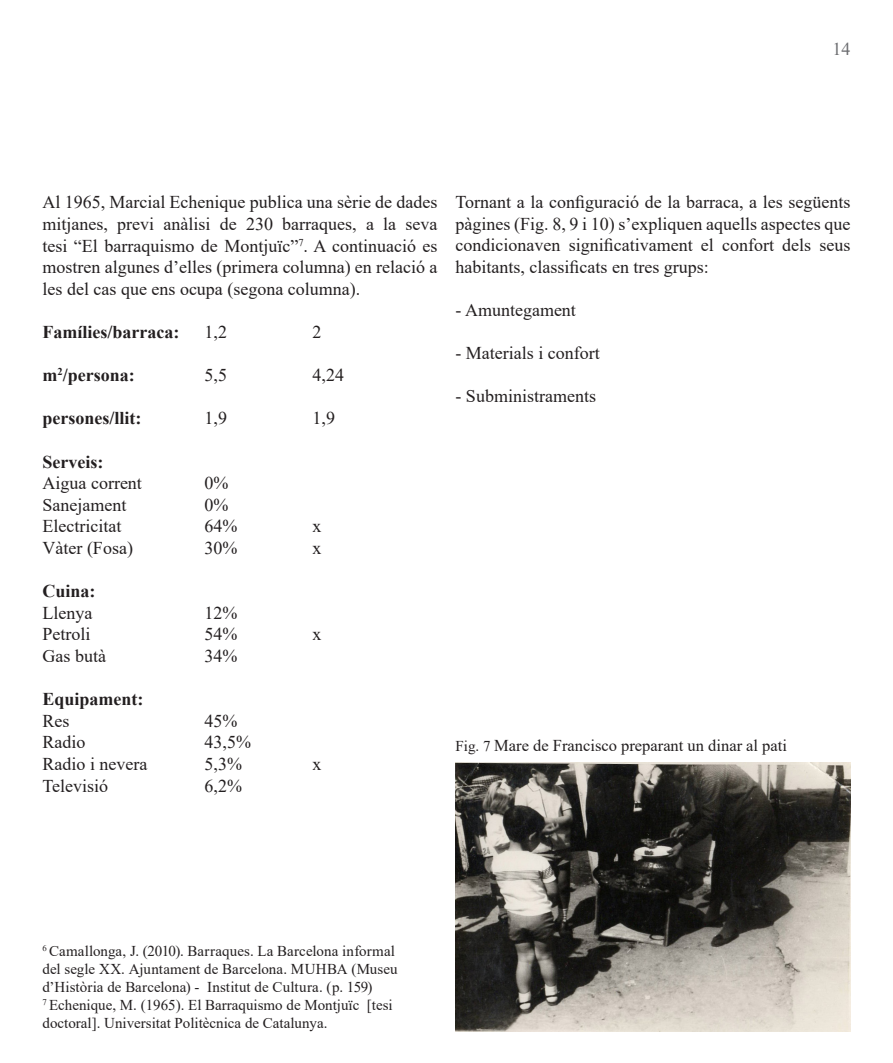
<style>
.page{position:relative;width:893px;height:1063px;background:#fff}
.page>*{position:absolute;margin:0;border:0;box-sizing:border-box;transform-origin:0 0}
.t1{font:18px/21.6px "Times New Roman";color:#231f20;text-align:justify}
.t2{font:700 18px "Times New Roman";color:#231f20}
.t3{font:18px "Times New Roman";color:#6c6d70}
.t4{font:16.5px "Times New Roman";color:#231f20}
.t5{font:15px/18px "Times New Roman";color:#231f20}
.s1{font-size:15px}
</style>
<div class="page">
<img style="left:455px;top:762px;width:395px;height:269px">
<p class="t3" style="left:832px;top:36px;width:19px">14</p>
<p class="t1" style="left:43px;top:191px;width:396px">Al 1965, Marcial Echenique publica una sèrie de dades mitjanes, previ anàlisi de 230 barraques, a la seva tesi “El barraquismo de Montjuïc”<sup>7</sup>. A continuació es mostren algunes d’elles (primera columna) en relació a les del cas que ens ocupa (segona columna).</p>
<p class="t2" style="left:43px;top:319px;width:138px">Famílies/barraca:</p>
<p class="t1" style="left:205px;top:321px;width:24px">1,2</p>
<p class="t1" style="left:313px;top:321px;width:10px">2</p>
<p class="t2" style="left:43px;top:362px;width:94px">m<sup>2</sup>/persona:</p>
<p class="t1" style="left:205px;top:364px;width:24px">5,5</p>
<p class="t1" style="left:313px;top:364px;width:33px">4,24</p>
<p class="t2" style="left:43px;top:405px;width:100px">persones/llit:</p>
<p class="t1" style="left:205px;top:407px;width:24px">1,9</p>
<p class="t1" style="left:313px;top:407px;width:24px">1,9</p>
<p class="t2" style="left:43px;top:449px;width:62px">Serveis:</p>
<p class="t1" style="left:43px;top:472px;width:101px">Aigua corrent</p>
<p class="t1" style="left:205px;top:472px;width:25px">0%</p>
<p class="t1" style="left:43px;top:493px;width:85px">Sanejament</p>
<p class="t1" style="left:205px;top:493px;width:25px">0%</p>
<p class="t1" style="left:43px;top:515px;width:80px">Electricitat</p>
<p class="t1" style="left:205px;top:515px;width:34px">64%</p>
<p class="t1" style="left:313px;top:515px;width:10px">x</p>
<p class="t1" style="left:43px;top:537px;width:92px">Vàter (Fosa)</p>
<p class="t1" style="left:205px;top:537px;width:34px">30%</p>
<p class="t1" style="left:313px;top:537px;width:10px">x</p>
<p class="t2" style="left:43px;top:578px;width:55px">Cuina:</p>
<p class="t1" style="left:43px;top:601px;width:51px">Llenya</p>
<p class="t1" style="left:205px;top:601px;width:34px">12%</p>
<p class="t1" style="left:43px;top:623px;width:50px">Petroli</p>
<p class="t1" style="left:205px;top:623px;width:34px">54%</p>
<p class="t1" style="left:313px;top:623px;width:10px">x</p>
<p class="t1" style="left:43px;top:645px;width:65px">Gas butà</p>
<p class="t1" style="left:205px;top:645px;width:34px">34%</p>
<p class="t2" style="left:43px;top:686px;width:103px">Equipament:</p>
<p class="t1" style="left:43px;top:709px;width:29px">Res</p>
<p class="t1" style="left:205px;top:709px;width:34px">45%</p>
<p class="t1" style="left:43px;top:731px;width:45px">Radio</p>
<p class="t1" style="left:205px;top:731px;width:48px">43,5%</p>
<p class="t1" style="left:43px;top:753px;width:106px">Radio i nevera</p>
<p class="t1" style="left:205px;top:753px;width:39px">5,3%</p>
<p class="t1" style="left:313px;top:753px;width:10px">x</p>
<p class="t1" style="left:43px;top:774px;width:67px">Televisió</p>
<p class="t1" style="left:205px;top:774px;width:39px">6,2%</p>
<p class="t1" style="left:455px;top:191px;width:396px">Tornant a la configuració de la barraca, a les següents pàgines (Fig. 8, 9 i 10) s’expliquen aquells aspectes que condicionaven significativament el confort dels seus habitants, classificats en tres grups:</p>
<p class="t1" style="left:455px;top:299px;width:122px">- Amuntegament</p>
<p class="t1" style="left:455px;top:342px;width:146px">- Materials i confort</p>
<p class="t1" style="left:455px;top:385px;width:142px">- Subministraments</p>
<p class="t4" style="left:455px;top:733px;width:333px"><span class="s1">Fig. 7</span> Mare de Francisco preparant un dinar al pati</p>
<p class="t5" style="left:43px;top:942px;width:357px"><sup>6</sup> Camallonga, J. (2010). Barraques. La Barcelona informal del segle XX. Ajuntament de Barcelona. MUHBA (Museu d’Història de Barcelona) - Institut de Cultura. (p. 159)</p>
<p class="t5" style="left:43px;top:996px;width:352px"><sup>7</sup> Echenique, M. (1965). El Barraquismo de Montjuïc [tesi doctoral]. Universitat Politècnica de Catalunya.</p>
</div>
